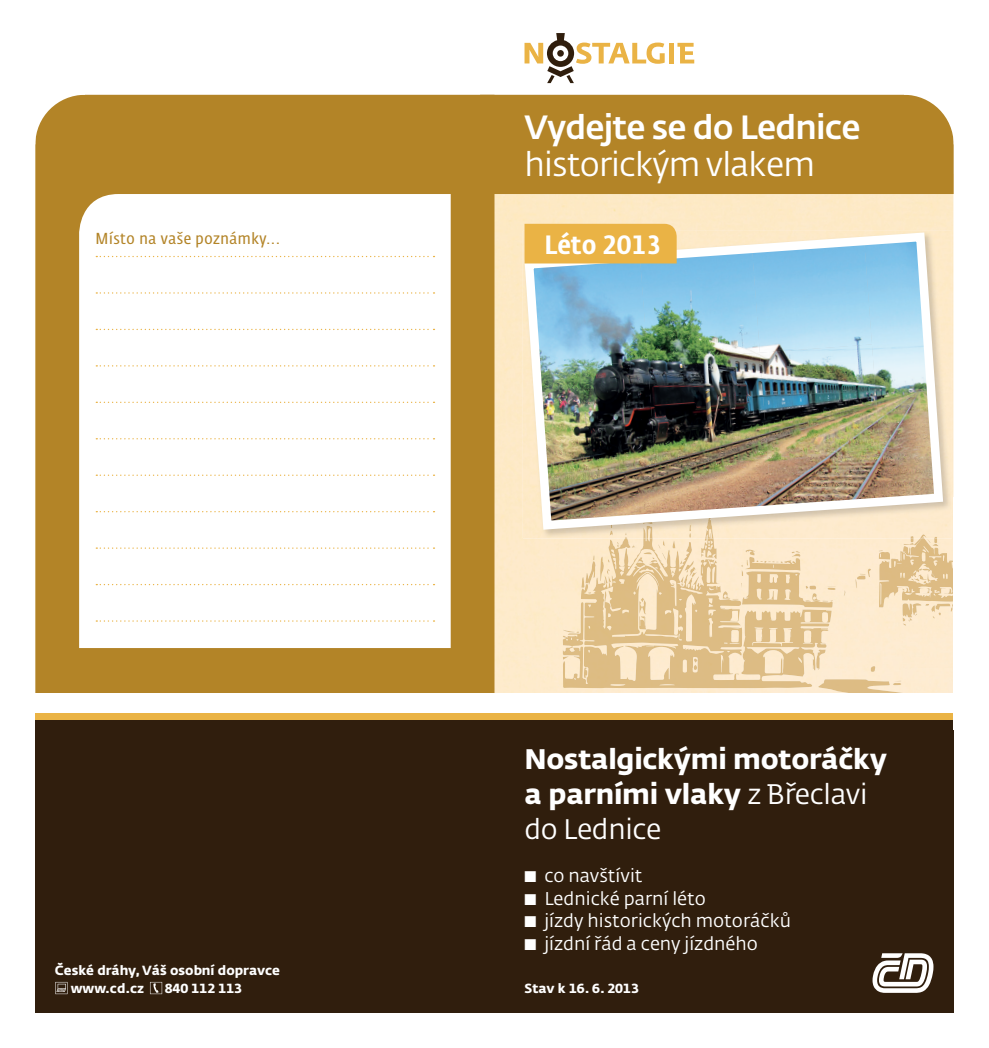
<style>
.page{position:relative;width:989px;height:1048px;background:#fff}
.page>*{position:absolute;margin:0;border:0;box-sizing:border-box;transform-origin:0 0}
.t1{font:500 33.25px "CD Fedra";letter-spacing:-.025em;color:#fff}
.t2{font:33.25px "CD Fedra";letter-spacing:-.025em;color:#fff}
.t3{font:700 28px/35px "CD Fedra";letter-spacing:-.01em;color:#fff}
.t4{font:500 26.25px "CD Fedra Cond Pro";color:#fff;scale:1.2 1}
.t5{font:18.38px "CD Fedra";color:#fff}
.t6{font:15.75px "CD Fedra Cond Pro";letter-spacing:.03em;color:#b38427;scale:1.2 1}
.t7{font:700 13.12px/17.5px "CD Fedra";color:#fff}
.s1{font-weight:400}
</style>
<div class="page">
<img style="left:494px;top:194px;width:459px;height:499px">
<div style="left:35px;top:95px;width:459px;height:598px;background:#b38427"></div>
<div style="left:480px;top:95px;width:473px;height:99px;background:#b38427"></div>
<div style="left:35px;top:712px;width:918px;height:8px;background:#eab345"></div>
<div style="left:35px;top:720px;width:918px;height:292px;background:#301e0d"></div>
<svg style="left:872px;top:953px;width:61px;height:40px"></svg>
<svg style="left:79px;top:194px;width:371px;height:454px"></svg>
<svg style="left:150px;top:982px;width:12px;height:12px"></svg>
<svg style="left:55px;top:982px;width:12px;height:12px"></svg>
<div style="left:669px;top:43px;width:5px;height:20px;background:#eab345"></div>
<svg style="left:677px;top:43px;width:17px;height:20px"></svg>
<svg style="left:524px;top:33px;width:140px;height:50px"></svg>
<svg style="left:903px;top:94px;width:51px;height:50px"></svg>
<svg style="left:35px;top:95px;width:50px;height:49px"></svg>
<svg style="left:96px;top:256px;width:338px;height:1px"></svg>
<svg style="left:96px;top:292px;width:338px;height:2px"></svg>
<svg style="left:96px;top:329px;width:338px;height:1px"></svg>
<svg style="left:96px;top:438px;width:338px;height:1px"></svg>
<svg style="left:96px;top:474px;width:338px;height:2px"></svg>
<svg style="left:96px;top:511px;width:338px;height:1px"></svg>
<svg style="left:96px;top:547px;width:338px;height:2px"></svg>
<svg style="left:96px;top:584px;width:338px;height:1px"></svg>
<svg style="left:96px;top:620px;width:338px;height:2px"></svg>
<svg style="left:96px;top:365px;width:338px;height:1px"></svg>
<svg style="left:96px;top:402px;width:338px;height:1px"></svg>
<img style="left:562px;top:602px;width:37px;height:86px">
<img style="left:878px;top:538px;width:75px;height:69px">
<svg style="left:903px;top:712px;width:50px;height:1px"></svg>
<img style="left:818px;top:679px;width:135px;height:14px">
<img style="left:741px;top:571px;width:91px;height:36px">
<img style="left:782px;top:557px;width:18px;height:14px">
<img style="left:701px;top:538px;width:15px;height:21px">
<img style="left:585px;top:561px;width:11px;height:23px">
<img style="left:816px;top:649px;width:9px;height:20px">
<img style="left:600px;top:557px;width:4px;height:24px">
<img style="left:940px;top:603px;width:10px;height:7px">
<svg style="left:584px;top:667px;width:3px;height:11px"></svg>
<svg style="left:870px;top:666px;width:5px;height:6px"></svg>
<svg style="left:672px;top:541px;width:3px;height:7px"></svg>
<svg style="left:563px;top:656px;width:5px;height:4px"></svg>
<svg style="left:791px;top:551px;width:9px;height:6px"></svg>
<svg style="left:892px;top:681px;width:9px;height:4px"></svg>
<svg style="left:855px;top:568px;width:16px;height:20px"></svg>
<svg style="left:843px;top:590px;width:3px;height:6px"></svg>
<svg style="left:581px;top:577px;width:10px;height:16px"></svg>
<svg style="left:563px;top:630px;width:16px;height:3px"></svg>
<svg style="left:878px;top:550px;width:11px;height:9px"></svg>
<svg style="left:950px;top:553px;width:3px;height:74px"></svg>
<svg style="left:722px;top:583px;width:20px;height:17px"></svg>
<svg style="left:741px;top:549px;width:41px;height:27px"></svg>
<svg style="left:606px;top:569px;width:3px;height:6px"></svg>
<svg style="left:805px;top:585px;width:30px;height:17px"></svg>
<svg style="left:680px;top:560px;width:16px;height:26px"></svg>
<svg style="left:902px;top:603px;width:38px;height:22px"></svg>
<svg style="left:639px;top:616px;width:7px;height:13px"></svg>
<img style="left:639px;top:597px;width:7px;height:17px">
<svg style="left:693px;top:658px;width:4px;height:12px"></svg>
<svg style="left:922px;top:588px;width:7px;height:5px"></svg>
<svg style="left:910px;top:569px;width:24px;height:13px"></svg>
<img style="left:705px;top:534px;width:8px;height:4px">
<svg style="left:903px;top:534px;width:35px;height:12px"></svg>
<svg style="left:625px;top:534px;width:40px;height:33px"></svg>
<img style="left:520px;top:228px;width:427px;height:306px">
<div style="left:524px;top:224px;width:152px;height:39px;background:#eab345"></div>
<h1 class="t1" style="left:524px;top:114px;width:337px">Vydejte se do Lednice</h1>
<h1 class="t2" style="left:524px;top:151px;width:292px">historickým vlakem</h1>
<p class="t6" style="left:96px;top:232px;width:155px">Místo na vaše poznámky...</p>
<h3 class="t4" style="left:544px;top:234px;width:99px">Léto 2013</h3>
<p class="t7" style="left:71px;top:963px;width:211px;text-indent:-16px">České dráhy, Váš osobní dopravce www.cd.cz</p>
<p class="t7" style="left:165px;top:980px;width:79px">840 112 113</p>
<h2 class="t3" style="left:524px;top:744px;width:364px">Nostalgickými motoráčky a parními vlaky <span class="s1">z Břeclavi do Lednice</span></h2>
<p class="t5" style="left:524px;top:868px;width:119px">■ co navštívit</p>
<p class="t5" style="left:524px;top:891px;width:183px">■ Lednické parní léto</p>
<p class="t5" style="left:524px;top:913px;width:268px">■ jízdy historických motoráčků</p>
<p class="t5" style="left:524px;top:936px;width:235px">■ jízdní řád a ceny jízdného</p>
<p class="t7" style="left:524px;top:980px;width:116px">Stav k 16. 6. 2013</p>
</div>
